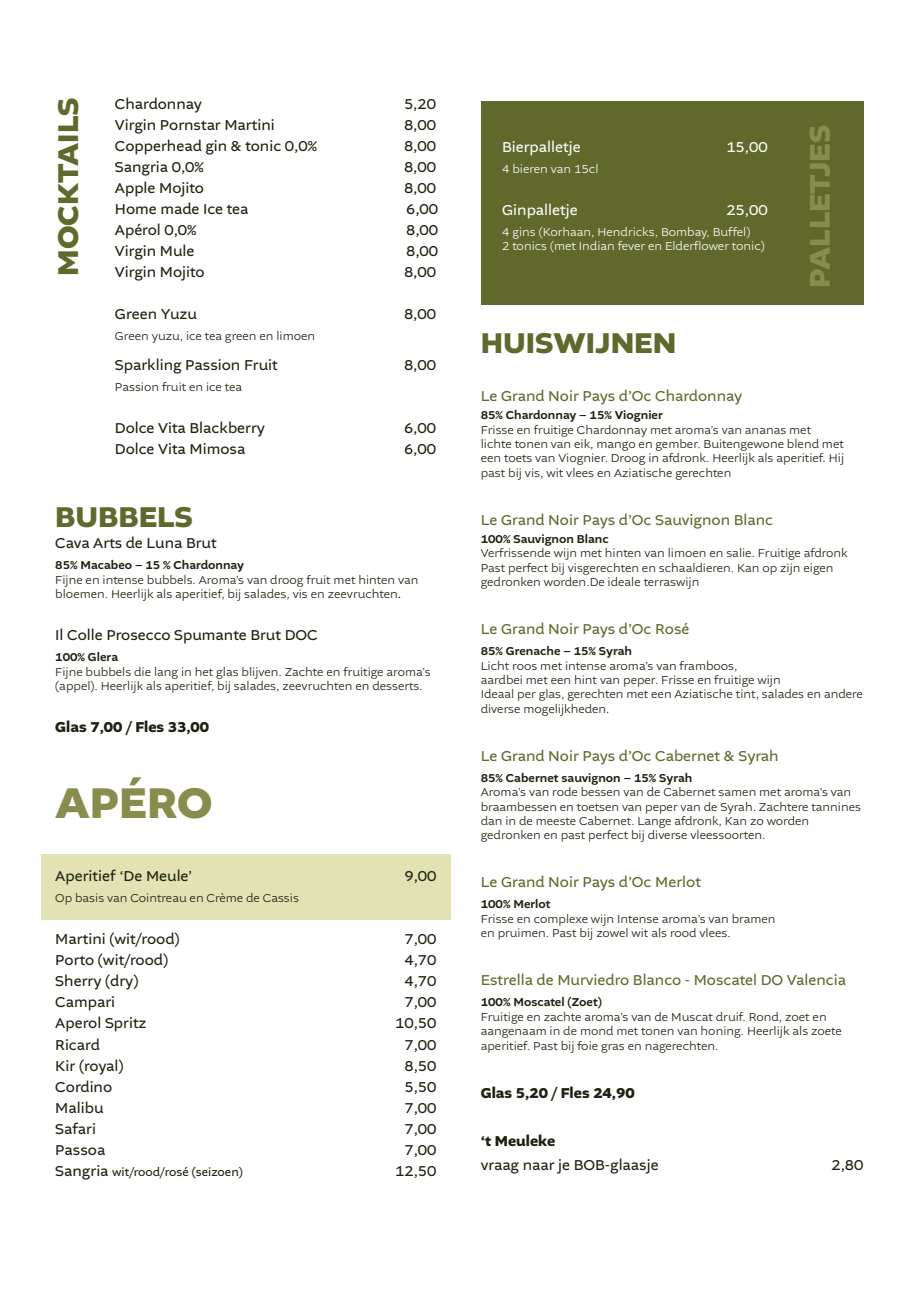
<style>
.page{position:relative;width:919px;height:1289px;background:#fff}
.page>*{position:absolute;margin:0;border:0;box-sizing:border-box;transform-origin:0 0}
.t1{font:700 45px "Altivo";color:#888c4d}
.t2{font:700 30px "Altivo";color:#61682c}
.t3{font:700 30px "Altivo";color:#888c4d}
.t4{font:15px "Altivo";color:#1b220f}
.t5{font:15px "Altivo";color:#61682c}
.t6{font:700 15px "Altivo";color:#1b220f}
.t7{font:15px "Altivo";color:#fff}
.t8{font:300 12px/14.4px "Altivo";color:#1b220f}
.t9{font:500 12px "Altivo";color:#1b220f}
.t10{font:300 12px/14.4px "Altivo";color:#fff}
.t11{font:12px "Altivo";color:#1b220f}
.s1{font-weight:400}
.s2{font-size:15px}
</style>
<div class="page">
<div style="left:42px;top:854px;width:409px;height:65px;background:#e2e2b5"></div>
<div style="left:480px;top:101px;width:383px;height:203px;background:#61682c"></div>
<h2 class="t2" style="left:48px;top:276px;width:180px;rotate:-90deg">MOCKTAILS</h2>
<p class="t4" style="left:115px;top:95px;width:89px">Chardonnay</p>
<p class="t4" style="left:404px;top:95px;width:34px">5,20</p>
<p class="t4" style="left:115px;top:116px;width:161px">Virgin Pornstar Martini</p>
<p class="t4" style="left:404px;top:116px;width:34px">8,00</p>
<p class="t4" style="left:115px;top:137px;width:204px">Copperhead gin &amp; tonic 0,0%</p>
<p class="t4" style="left:404px;top:137px;width:34px">8,00</p>
<p class="t4" style="left:115px;top:158px;width:90px">Sangria 0,0%</p>
<p class="t4" style="left:404px;top:158px;width:34px">8,00</p>
<p class="t4" style="left:115px;top:179px;width:91px">Apple Mojito</p>
<p class="t4" style="left:404px;top:179px;width:34px">8,00</p>
<p class="t4" style="left:115px;top:200px;width:135px">Home made Ice tea</p>
<p class="t4" style="left:406px;top:200px;width:34px">6,00</p>
<p class="t4" style="left:115px;top:221px;width:83px">Apérol 0,0%</p>
<p class="t4" style="left:406px;top:221px;width:34px">8,00</p>
<p class="t4" style="left:115px;top:242px;width:81px">Virgin Mule</p>
<p class="t4" style="left:406px;top:242px;width:34px">8,00</p>
<p class="t4" style="left:115px;top:263px;width:91px">Virgin Mojito</p>
<p class="t4" style="left:404px;top:263px;width:34px">8,00</p>
<p class="t4" style="left:115px;top:305px;width:84px">Green Yuzu</p>
<p class="t4" style="left:404px;top:305px;width:34px">8,00</p>
<p class="t8" style="left:115px;top:329px;width:202px">Green yuzu, ice tea green en limoen</p>
<p class="t4" style="left:115px;top:356px;width:164px">Sparkling Passion Fruit</p>
<p class="t4" style="left:404px;top:356px;width:34px">8,00</p>
<p class="t8" style="left:115px;top:380px;width:129px">Passion fruit en ice tea</p>
<p class="t4" style="left:115px;top:419px;width:152px">Dolce Vita Blackberry</p>
<p class="t4" style="left:404px;top:419px;width:34px">6,00</p>
<p class="t4" style="left:115px;top:440px;width:132px">Dolce Vita Mimosa</p>
<p class="t4" style="left:404px;top:440px;width:34px">6,00</p>
<h2 class="t2" style="left:55px;top:497px;width:139px">BUBBELS</h2>
<p class="t4" style="left:55px;top:533px;width:163px">Cava Arts de Luna Brut</p>
<p class="t9" style="left:55px;top:557px;width:190px">85% Macabeo – 15 % Chardonnay</p>
<p class="t8" style="left:55px;top:572px;width:364px">Fijne en intense bubbels. Aroma’s van droog fruit met hinten van bloemen. Heerlijk als aperitief, bij salades, vis en zeevruchten<span class="s1">.</span></p>
<p class="t4" style="left:55px;top:625px;width:264px">Il Colle Prosecco Spumante Brut DOC</p>
<p class="t9" style="left:55px;top:649px;width:64px">100% Glera</p>
<p class="t8" style="left:55px;top:664px;width:377px">Fijne bubbels die lang in het glas blijven. Zachte en fruitige aroma’s (appel). Heerlijk als aperitief, bij salades, zeevruchten en desserts.</p>
<p class="t6" style="left:55px;top:717px;width:155px">Glas 7,00 / Fles 33,00</p>
<h1 class="t1" style="left:55px;top:774px;width:159px">APÉRO</h1>
<p class="t4" style="left:55px;top:866px;width:138px">Aperitief ‘De Meule’</p>
<p class="t4" style="left:404px;top:866px;width:34px">9,00</p>
<p class="t8" style="left:55px;top:891px;width:245px">Op basis van Cointreau en Crème de Cassis</p>
<p class="t4" style="left:55px;top:929px;width:126px">Martini (wit/rood)</p>
<p class="t4" style="left:404px;top:929px;width:34px">7,00</p>
<p class="t4" style="left:55px;top:950px;width:114px">Porto (wit/rood)</p>
<p class="t4" style="left:404px;top:950px;width:34px">4,70</p>
<p class="t4" style="left:55px;top:971px;width:85px">Sherry (dry)</p>
<p class="t4" style="left:404px;top:971px;width:34px">4,70</p>
<p class="t4" style="left:55px;top:992px;width:61px">Campari</p>
<p class="t4" style="left:404px;top:992px;width:34px">7,00</p>
<p class="t4" style="left:55px;top:1013px;width:93px">Aperol Spritz</p>
<p class="t4" style="left:395px;top:1013px;width:43px">10,50</p>
<p class="t4" style="left:55px;top:1034px;width:46px">Ricard</p>
<p class="t4" style="left:404px;top:1034px;width:34px">7,00</p>
<p class="t4" style="left:55px;top:1055px;width:70px">Kir (royal)</p>
<p class="t4" style="left:404px;top:1055px;width:34px">8,50</p>
<p class="t4" style="left:55px;top:1076px;width:58px">Cordino</p>
<p class="t4" style="left:404px;top:1076px;width:34px">5,50</p>
<p class="t4" style="left:55px;top:1097px;width:50px">Malibu</p>
<p class="t4" style="left:404px;top:1097px;width:34px">7,00</p>
<p class="t4" style="left:55px;top:1118px;width:42px">Safari</p>
<p class="t4" style="left:404px;top:1118px;width:34px">7,00</p>
<p class="t4" style="left:55px;top:1139px;width:52px">Passoa</p>
<p class="t4" style="left:404px;top:1139px;width:34px">7,00</p>
<p class="t11" style="left:55px;top:1163px;width:189px"><span class="s2">Sangria</span> wit/rood/rosé (seizoen)</p>
<p class="t4" style="left:395px;top:1160px;width:43px">12,50</p>
<p class="t7" style="left:502px;top:137px;width:80px">Bierpalletje</p>
<p class="t7" style="left:726px;top:137px;width:43px">15,00</p>
<p class="t10" style="left:502px;top:162px;width:98px">4 bieren van 15cl</p>
<p class="t7" style="left:502px;top:200px;width:77px">Ginpalletje</p>
<p class="t7" style="left:726px;top:200px;width:43px">25,00</p>
<p class="t10" style="left:502px;top:225px;width:264px">4 gins (Korhaan, Hendricks, Bombay, Buffel)<br>2 tonics (met Indian fever en Elderflower tonic)</p>
<h2 class="t3" style="left:800px;top:288px;width:165px;rotate:-90deg">PALLETJES</h2>
<h2 class="t2" style="left:480px;top:323px;width:197px">HUISWIJNEN</h2>
<p class="t5" style="left:480px;top:386px;width:263px">Le Grand Noir Pays d’Oc Chardonnay</p>
<p class="t9" style="left:480px;top:407px;width:184px">85% Chardonnay – 15% Viognier</p>
<p class="t8" style="left:480px;top:422px;width:365px">Frisse en fruitige Chardonnay met aroma’s van ananas met lichte tonen van eik, mango en gember. Buitengewone blend met een toets van Viognier. Droog in afdronk. Heerlijk als aperitief. Hij past bij vis, wit vlees en Aziatische gerechten</p>
<p class="t5" style="left:480px;top:510px;width:294px">Le Grand Noir Pays d’Oc Sauvignon Blanc</p>
<p class="t9" style="left:480px;top:531px;width:129px">100% Sauvignon Blanc</p>
<p class="t8" style="left:480px;top:546px;width:368px">Verfrissende wijn met hinten van limoen en salie. Fruitige afdronk<br>Past perfect bij visgerechten en schaaldieren. Kan op zijn eigen gedronken worden.De ideale terraswijn</p>
<p class="t5" style="left:480px;top:619px;width:210px">Le Grand Noir Pays d’Oc Rosé</p>
<p class="t9" style="left:480px;top:643px;width:153px">85% Grenache – 15% Syrah</p>
<p class="t8" style="left:480px;top:658px;width:383px">Licht roos met intense aroma’s van framboos,<br>aardbei met een hint van peper. Frisse en fruitige wijn<br>Ideaal per glas, gerechten met een Aziatische tint, salades en andere diverse mogelijkheden.</p>
<p class="t5" style="left:480px;top:746px;width:299px">Le Grand Noir Pays d’Oc Cabernet &amp; Syrah</p>
<p class="t9" style="left:480px;top:770px;width:213px">85% Cabernet sauvignon – 15% Syrah</p>
<p class="t8" style="left:480px;top:785px;width:382px">Aroma’s van rode bessen van de Cabernet samen met aroma’s van braambessen en toetsen van peper van de Syrah. Zachtere tannines dan in de meeste Cabernet. Lange afdronk, Kan zo worden gedronken en past perfect bij diverse vleessoorten.</p>
<p class="t5" style="left:480px;top:872px;width:222px">Le Grand Noir Pays d’Oc Merlot</p>
<p class="t9" style="left:480px;top:896px;width:71px">100% Merlot</p>
<p class="t8" style="left:480px;top:911px;width:296px">Frisse en complexe wijn Intense aroma’s van bramen en pruimen. Past bij zowel wit als rood vlees.</p>
<p class="t5" style="left:480px;top:970px;width:367px">Estrella de Murviedro Blanco - Moscatel DO Valencia</p>
<p class="t9" style="left:480px;top:994px;width:123px">100% Moscatel (Zoet)</p>
<p class="t8" style="left:480px;top:1009px;width:362px">Fruitige en zachte aroma’s van de Muscat druif. Rond, zoet en aangenaam in de mond met tonen van honing. Heerlijk als zoete aperitief. Past bij foie gras en nagerechten.</p>
<p class="t6" style="left:480px;top:1082px;width:155px">Glas 5,20 / Fles 24,90</p>
<p class="t6" style="left:480px;top:1130px;width:76px">‘t Meuleke</p>
<p class="t4" style="left:480px;top:1154px;width:179px">vraag naar je BOB-glaasje</p>
<p class="t4" style="left:831px;top:1154px;width:34px">2,80</p>
</div>
